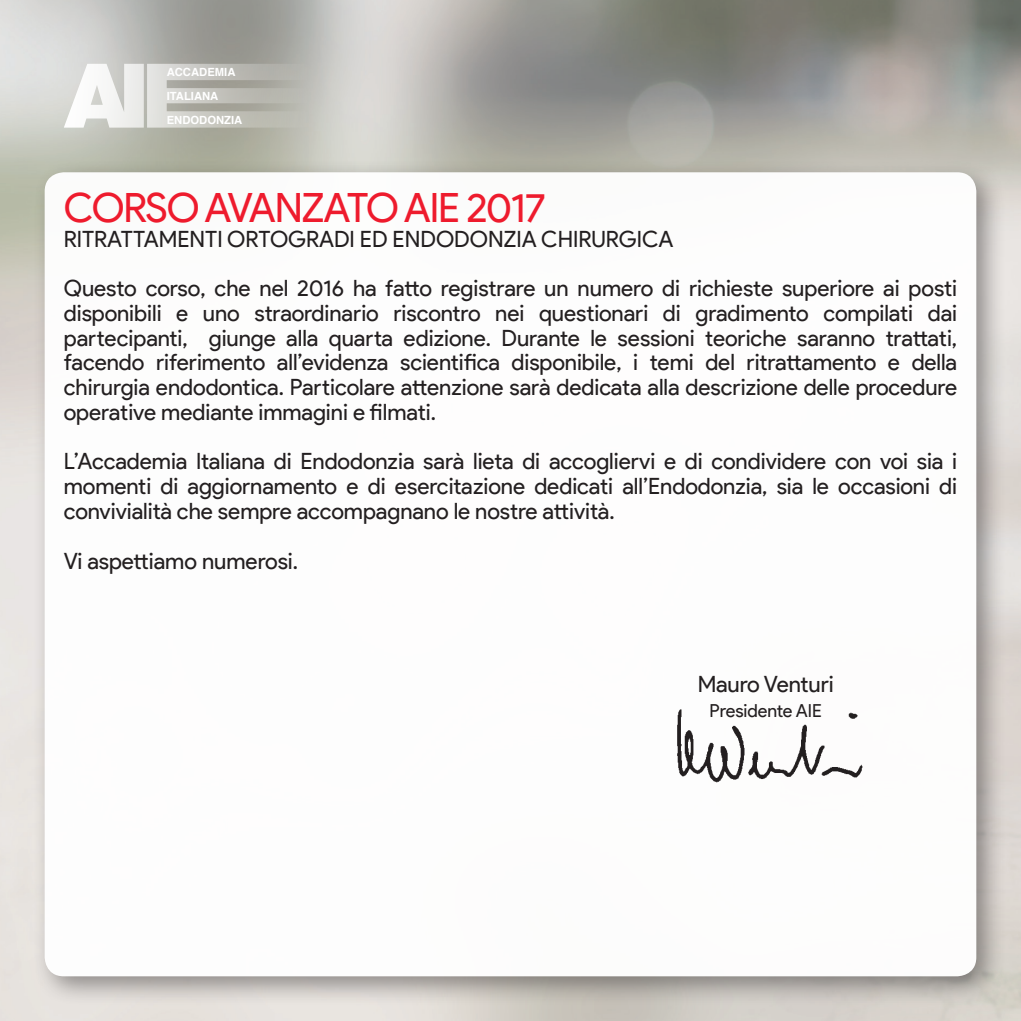
<style>
.page{position:relative;width:1021px;height:1021px;background:#fff}
.page>*{position:absolute;margin:0;border:0;box-sizing:border-box;transform-origin:0 0}
.titolo_incontro{font:40.5px "Product Sans";letter-spacing:-.03em;color:#ee1b2d}
.testo{font:22.5px/24.8px "Product Sans";color:#231f20;text-align:justify}
.testo-2{font:18px "Product Sans";letter-spacing:-.005em;color:#231f20}
.t1{font:700 11.25px/23.6px "Helvetica";color:#fff}
</style>
<div class="page">
<img style="left:0;top:0;width:1020px;height:1020px">
<svg style="left:64px;top:64px;width:263px;height:64px;background:#ccccc7"></svg>
<div style="left:32px;top:160px;width:974px;height:846px;background:#231f20;opacity:.45"></div>
<img style="left:45px;top:172px;width:931px;height:804px">
<img style="left:651px;top:693px;width:231px;height:113px">
<p class="t1" style="left:167px;top:61px;width:77px">ACCADEMIA<br>ITALIANA<br>ENDODONZIA</p>
<p class="titolo_incontro" style="left:64px;top:185px;width:484px">CORSO AVANZATO AIE 2017</p>
<p class="testo" style="left:64px;top:227px;width:611px">RITRATTAMENTI ORTOGRADI ED ENDODONZIA CHIRURGICA</p>
<p class="testo" style="left:64px;top:276px;width:894px">Questo corso, che nel 2016 ha fatto registrare un numero di richieste superiore ai posti disponibili e uno straordinario riscontro nei questionari di gradimento compilati dai partecipanti, giunge alla quarta edizione. Durante le sessioni teoriche saranno trattati, facendo riferimento all’evidenza scientifica disponibile, i temi del ritrattamento e della chirurgia endodontica. Particolare attenzione sarà dedicata alla descrizione delle procedure operative mediante immagini e filmati.</p>
<p class="testo" style="left:64px;top:449px;width:894px">L’Accademia Italiana di Endodonzia sarà lieta di accogliervi e di condividere con voi sia i momenti di aggiornamento e di esercitazione dedicati all’Endodonzia, sia le occasioni di convivialità che sempre accompagnano le nostre attività.</p>
<p class="testo" style="left:64px;top:548px;width:236px">Vi aspettiamo numerosi.</p>
<p class="testo" style="left:697px;top:672px;width:138px">Mauro Venturi</p>
<p class="testo-2" style="left:709px;top:700px;width:114px">Presidente AIE</p>
</div>
